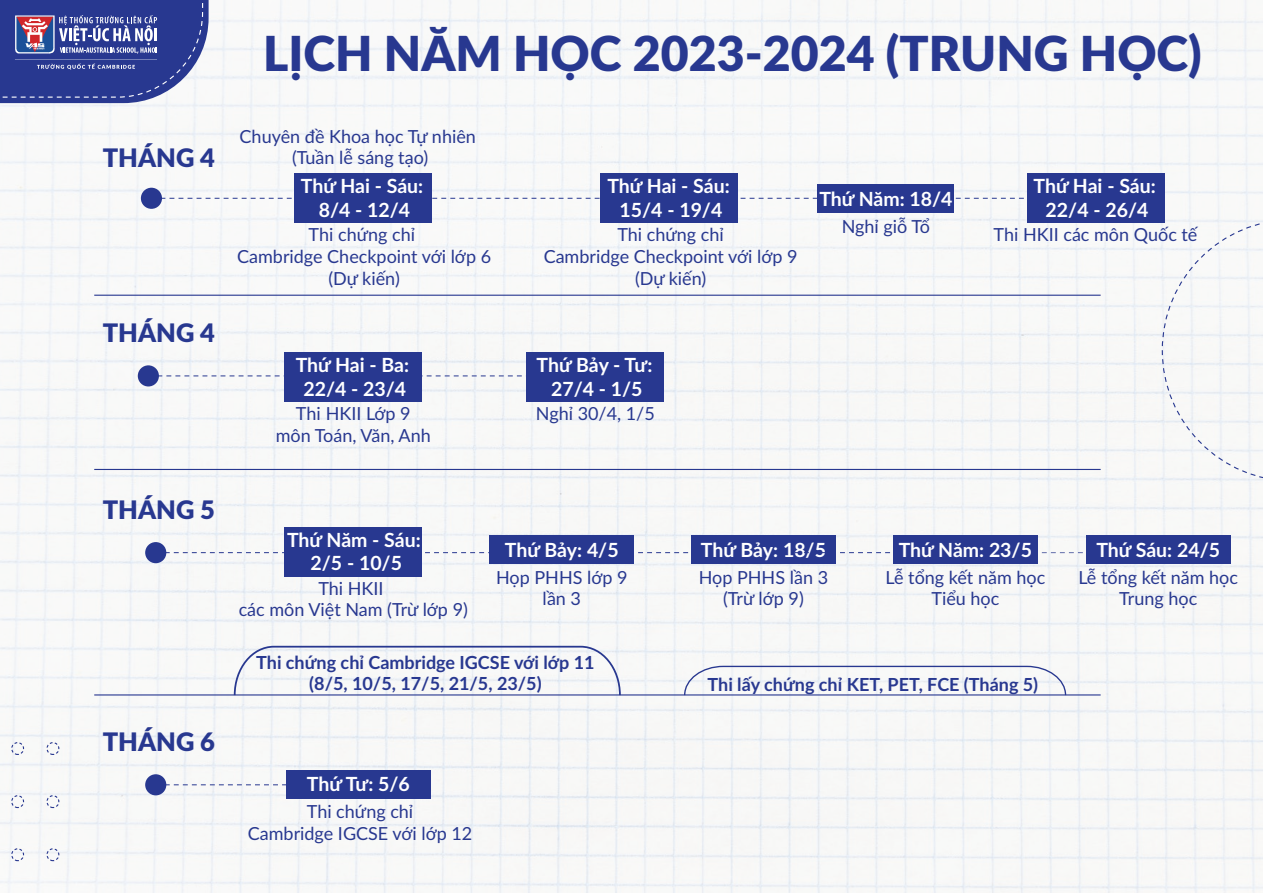
<style>
.page{position:relative;width:1263px;height:893px;background:#fff}
.page>*{position:absolute;margin:0;border:0;box-sizing:border-box;transform-origin:0 0}
.t1{font:900 48.3px "Lato";color:#283890}
.t2{font:900 25.5px "Lato";color:#283890}
.t3{font:700 19.5px/23.4px "Lato";color:#fff;text-align:center}
.t4{font:18px/21.6px "Lato";color:#283890;text-align:center}
.t5{font:700 18px/21.6px "Lato";color:#283890;text-align:center}
</style>
<div class="page">
<img style="left:0;top:0;width:1263px;height:893px">
<svg style="left:432px;top:198px;width:169px;height:1px"></svg>
<div style="left:141px;top:188px;width:21px;height:21px;background:#283890;border-radius:50%"></div>
<svg style="left:162px;top:198px;width:132px;height:1px"></svg>
<svg style="left:159px;top:376px;width:125px;height:1px"></svg>
<svg style="left:422px;top:376px;width:104px;height:1px"></svg>
<div style="left:138px;top:365px;width:21px;height:21px;background:#283890;border-radius:50%"></div>
<svg style="left:166px;top:552px;width:118px;height:1px"></svg>
<svg style="left:422px;top:552px;width:68px;height:1px"></svg>
<svg style="left:634px;top:552px;width:57px;height:1px"></svg>
<div style="left:490px;top:535px;width:144px;height:29px;background:#283890"></div>
<div style="left:286px;top:770px;width:144px;height:29px;background:#283890"></div>
<div style="left:691px;top:535px;width:145px;height:29px;background:#283890"></div>
<svg style="left:836px;top:552px;width:57px;height:1px"></svg>
<div style="left:893px;top:535px;width:144px;height:29px;background:#283890"></div>
<div style="left:1086px;top:535px;width:144px;height:29px;background:#283890"></div>
<div style="left:145px;top:542px;width:21px;height:21px;background:#283890;border-radius:50%"></div>
<hr style="left:94px;top:295px;width:1007px;height:1px;background:#283890">
<hr style="left:94px;top:469px;width:1007px;height:1px;background:#283890">
<hr style="left:94px;top:694px;width:1007px;height:1px;background:#283890">
<div style="left:294px;top:173px;width:138px;height:50px;background:#283890"></div>
<div style="left:1027px;top:173px;width:137px;height:50px;background:#283890"></div>
<svg style="left:738px;top:198px;width:289px;height:1px"></svg>
<div style="left:601px;top:173px;width:137px;height:50px;background:#283890"></div>
<div style="left:818px;top:184px;width:136px;height:29px;background:#283890"></div>
<div style="left:284px;top:352px;width:138px;height:50px;background:#283890"></div>
<div style="left:526px;top:352px;width:138px;height:50px;background:#283890"></div>
<div style="left:284px;top:527px;width:138px;height:49px;background:#283890"></div>
<svg style="left:166px;top:784px;width:120px;height:1px"></svg>
<div style="left:145px;top:774px;width:21px;height:21px;background:#283890;border-radius:50%"></div>
<svg style="left:683px;top:665px;width:384px;height:31px"></svg>
<svg style="left:233px;top:645px;width:389px;height:52px"></svg>
<svg style="left:1162px;top:219px;width:101px;height:263px"></svg>
<div style="left:46px;top:742px;width:13px;height:13px;border:1px dashed #283890;border-radius:50%"></div>
<div style="left:46px;top:795px;width:13px;height:13px;border:1px dashed #283890;border-radius:50%"></div>
<div style="left:46px;top:848px;width:13px;height:13px;border:1px dashed #283890;border-radius:50%"></div>
<div style="left:11px;top:742px;width:13px;height:13px;border:1px dashed #283890;border-radius:50%"></div>
<div style="left:11px;top:795px;width:13px;height:13px;border:1px dashed #283890;border-radius:50%"></div>
<div style="left:11px;top:848px;width:13px;height:13px;border:1px dashed #283890;border-radius:50%"></div>
<svg style="left:0;top:0;width:209px;height:103px;background:#4e59a0"></svg>
<h2 class="t2" style="left:103px;top:138px;width:114px">THÁNG 4</h2>
<h2 class="t2" style="left:103px;top:314px;width:114px">THÁNG 4</h2>
<h2 class="t2" style="left:103px;top:490px;width:114px">THÁNG 5</h2>
<h2 class="t2" style="left:103px;top:723px;width:114px">THÁNG 6</h2>
<h1 class="t1" style="left:263px;top:17px;width:940px">LỊCH NĂM HỌC 2023-2024 (TRUNG HỌC)</h1>
<p class="t4" style="left:240px;top:125px;width:238px">Chuyên đề Khoa học Tự nhiên (Tuần lễ sáng tạo)</p>
<p class="t3" style="left:301px;top:174px;width:124px">Thứ Hai - Sáu:<br>8/4 - 12/4</p>
<p class="t4" style="left:237px;top:223px;width:255px">Thi chứng chỉ<br>Cambridge Checkpoint với lớp 6 (Dự kiến)</p>
<p class="t3" style="left:296px;top:353px;width:115px">Thứ Hai - Ba:<br>22/4 - 23/4</p>
<p class="t4" style="left:276px;top:402px;width:157px">Thi HKII Lớp 9<br>môn Toán, Văn, Anh</p>
<p class="t3" style="left:607px;top:174px;width:124px">Thứ Hai - Sáu:<br>15/4 - 19/4</p>
<p class="t4" style="left:544px;top:223px;width:255px">Thi chứng chỉ<br>Cambridge Checkpoint với lớp 9 (Dự kiến)</p>
<p class="t3" style="left:1033px;top:174px;width:124px">Thứ Hai - Sáu:<br>22/4 - 26/4</p>
<p class="t3" style="left:819px;top:186px;width:135px">Thứ Năm: 18/4</p>
<p class="t4" style="left:842px;top:215px;width:90px">Nghỉ giỗ Tổ</p>
<p class="t4" style="left:994px;top:223px;width:205px">Thi HKII các môn Quốc tế</p>
<p class="t3" style="left:537px;top:353px;width:117px">Thứ Bảy - Tư:<br>27/4 - 1/5</p>
<p class="t4" style="left:536px;top:402px;width:120px">Nghỉ 30/4, 1/5</p>
<p class="t3" style="left:287px;top:527px;width:135px">Thứ Năm - Sáu:<br>2/5 - 10/5</p>
<p class="t4" style="left:239px;top:577px;width:231px">Thi HKII<br>các môn Việt Nam (Trừ lớp 9)</p>
<p class="t3" style="left:505px;top:537px;width:115px">Thứ Bảy: 4/5</p>
<p class="t4" style="left:496px;top:566px;width:133px">Họp PHHS lớp 9 lần 3</p>
<p class="t5" style="left:256px;top:651px;width:340px">Thi chứng chỉ Cambridge IGCSE với lớp 11 (8/5, 10/5, 17/5, 21/5, 23/5)</p>
<p class="t3" style="left:307px;top:771px;width:105px">Thứ Tư: 5/6</p>
<p class="t4" style="left:248px;top:800px;width:226px">Thi chứng chỉ<br>Cambridge IGCSE với lớp 12</p>
<p class="t3" style="left:701px;top:537px;width:127px">Thứ Bảy: 18/5</p>
<p class="t4" style="left:699px;top:566px;width:131px">Họp PHHS lần 3 (Trừ lớp 9)</p>
<p class="t3" style="left:899px;top:537px;width:135px">Thứ Năm: 23/5</p>
<p class="t4" style="left:885px;top:566px;width:161px">Lễ tổng kết năm học<br>Tiểu học</p>
<p class="t5" style="left:707px;top:673px;width:332px">Thi lấy chứng chỉ KET, PET, FCE (Tháng 5)</p>
<p class="t3" style="left:1096px;top:537px;width:125px">Thứ Sáu: 24/5</p>
<p class="t4" style="left:1078px;top:566px;width:161px">Lễ tổng kết năm học<br>Trung học</p>
</div>
